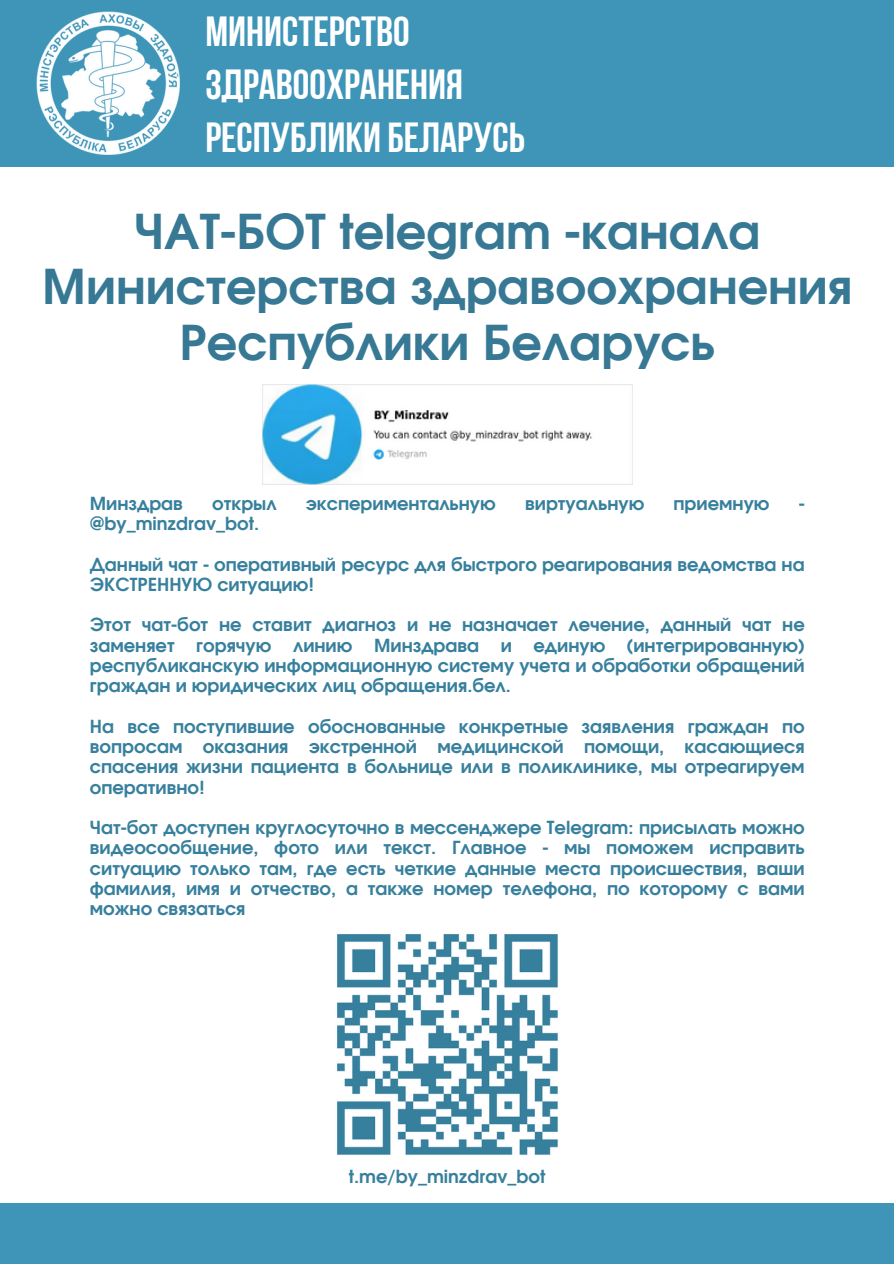
<style>
.page{position:relative;width:894px;height:1264px;background:#fff}
.page>*{position:absolute;margin:0;border:0;box-sizing:border-box;transform-origin:0 0}
.t1{font:700 48px/55.2px "Evolventa";color:#377994;text-align:center}
.t2{font:42px/52.8px "Bebas Neue Cyrillic";color:#fff}
.t3{font:700 18px/20.2px "Evolventa";color:#37809d;text-align:justify}
</style>
<div class="page">
<img style="left:337px;top:934px;width:221px;height:221px">
<div style="left:0;top:0;width:893px;height:167px;background:#3e95b8"></div>
<img style="left:37px;top:12px;width:143px;height:143px">
<div style="left:0;top:1202px;width:893px;height:61px;background:#3e95b8"></div>
<img style="left:262px;top:384px;width:370px;height:100px">
<p class="t2" style="left:205px;top:9px;width:320px">МИНИСТЕРСТВО<br>ЗДРАВООХРАНЕНИЯ<br>РЕСПУБЛИКИ БЕЛАРУСЬ</p>
<p class="t1" style="left:42px;top:207px;width:811px">ЧАТ-БОТ telegram -канала<br>Министерства здравоохранения<br>Республики Беларусь</p>
<h2 class="t3" style="left:90px;top:494px;width:95px">Минздрав</h2>
<h2 class="t3" style="left:212px;top:494px;width:66px">открыл</h2>
<h2 class="t3" style="left:306px;top:494px;width:191px">экспериментальную</h2>
<h2 class="t3" style="left:525px;top:494px;width:121px">виртуальную</h2>
<h2 class="t3" style="left:673px;top:494px;width:97px">приемную</h2>
<h2 class="t3" style="left:798px;top:494px;width:8px">-</h2>
<h2 class="t3" style="left:90px;top:514px;width:171px">@by_minzdrav_bot.</h2>
<p class="t3" style="left:90px;top:555px;width:716px">Данный чат - оперативный ресурс для быстрого реагирования ведомства на<br>ЭКСТРЕННУЮ ситуацию!</p>
<p class="t3" style="left:90px;top:616px;width:716px">Этот чат-бот не ставит диагноз и не назначает лечение, данный чат не заменяет горячую линию Минздрава и единую (интегрированную) республиканскую информационную систему учета и обработки обращений граждан и юридических лиц обращения.бел.</p>
<p class="t3" style="left:90px;top:717px;width:716px">На все поступившие обоснованные конкретные заявления граждан по вопросам оказания экстренной медицинской помощи, касающиеся спасения жизни пациента в больнице или в поликлинике, мы отреагируем оперативно!</p>
<p class="t3" style="left:90px;top:818px;width:716px">Чат-бот доступен круглосуточно в мессенджере Telegram: присылать можно видеосообщение, фото или текст. Главное - мы поможем исправить ситуацию только там, где есть четкие данные места происшествия, ваши фамилия, имя и отчество, а также номер телефона, по которому с вами можно связаться</p>
<p class="t3" style="left:349px;top:1167px;width:198px">t.me/by_minzdrav_bot</p>
</div>
